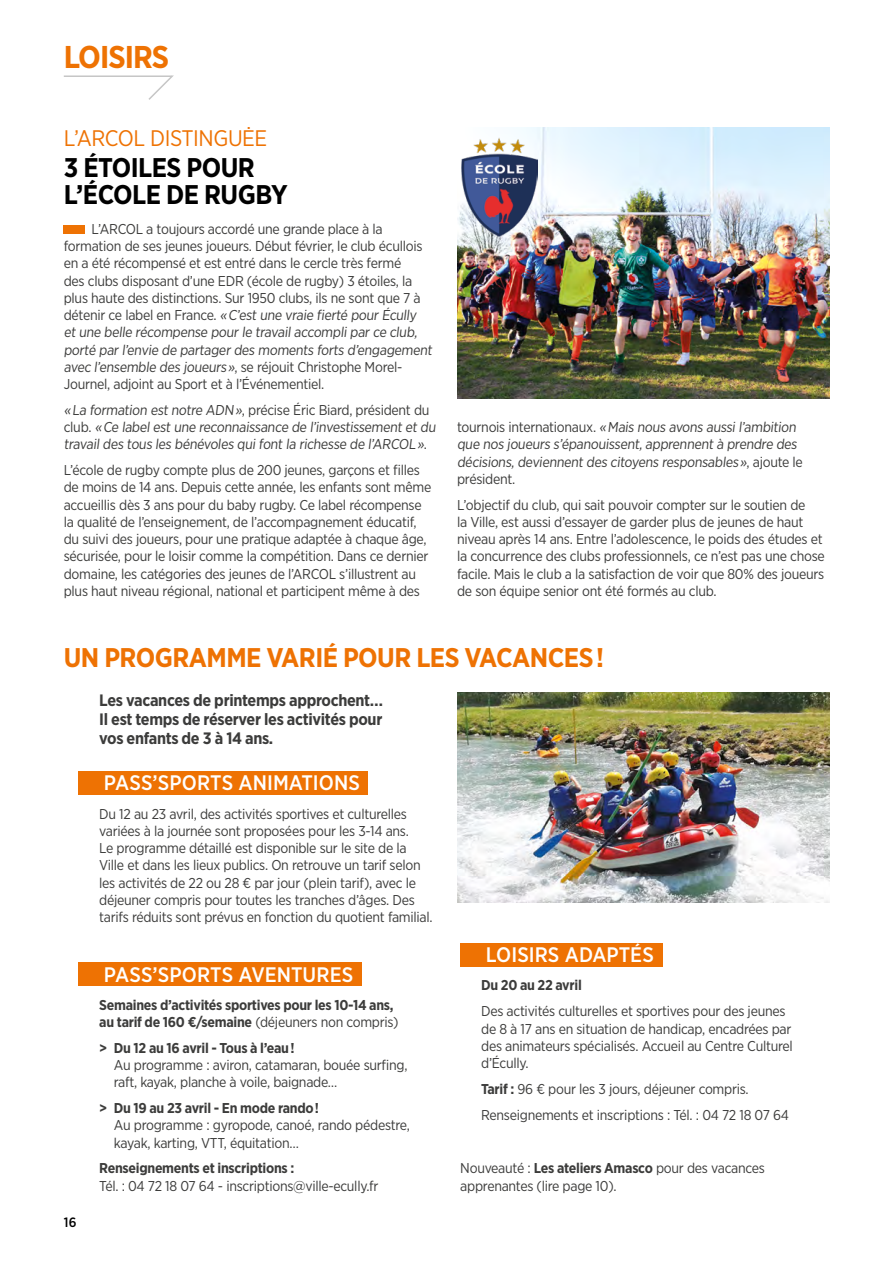
<style>
.page{position:relative;width:893px;height:1263px;background:#fff}
.page>*{position:absolute;margin:0;border:0;box-sizing:border-box;transform-origin:0 0}
.t1{font:700 31.5px "Gotham Narrow";letter-spacing:-.03em;color:#ee7203}
.t2{font:700 27px "Gotham Narrow";letter-spacing:-.02em;color:#ee7203}
.t3{font:700 27px/27px "Gotham Narrow";letter-spacing:-.02em;color:#000}
.t4{font:22.5px "Gotham Narrow";letter-spacing:-.02em;color:#ee7203}
.t5{font:500 21px "Gotham Narrow";color:#fff}
.t6{font:700 16.5px/18.8px "Gotham Narrow";letter-spacing:-.02em;color:#3c3c3b;text-align:justify}
.t7{font:14.25px/17.2px "Gotham Narrow";letter-spacing:-.02em;color:#3c3c3b}
.t8{font:700 14.25px/17.2px "Gotham Narrow";letter-spacing:-.02em;color:#3c3c3b}
.t9{font:500 13.5px "Gotham Narrow";color:#000}
.s1{font-weight:400}
.s2{font-weight:700}
</style>
<div class="page">
<hr style="left:892px;top:0;width:1px;height:1263px;background:#f4f3f1">
<div style="left:64px;top:225px;width:21px;height:9px;background:#ee7203"></div>
<svg style="left:63px;top:75px;width:111px;height:25px"></svg>
<img style="left:457px;top:128px;width:372px;height:271px">
<img style="left:457px;top:693px;width:372px;height:210px">
<div style="left:78px;top:771px;width:290px;height:23px;background:#ee7203"></div>
<div style="left:78px;top:962px;width:284px;height:24px;background:#ee7203"></div>
<div style="left:460px;top:943px;width:202px;height:23px;background:#ee7203"></div>
<img style="left:461px;top:138px;width:77px;height:98px">
<h1 class="t1" style="left:64px;top:36px;width:107px">LOISIRS</h1>
<h3 class="t4" style="left:64px;top:124px;width:205px">L’ARCOL DISTINGUĖE</h3>
<h2 class="t3" style="left:64px;top:154px;width:225px">3 ÉTOILES POUR<br>L’ÉCOLE DE RUGBY</h2>
<p class="t7" style="left:64px;top:220px;width:372px;text-indent:28px">L’ARCOL a toujours accordé une grande place à la formation de ses jeunes joueurs. Début février, le club écullois en a été récompensé et est entré dans le cercle très fermé<br>des clubs disposant d’une EDR (école de rugby) 3 étoiles, la plus haute des distinctions. Sur 1950 clubs, ils ne sont que 7 à détenir ce label en France. « C’est une vraie fierté pour Écully et une belle récompense pour le travail accompli par ce club, porté par l’envie de partager des moments forts d’engagement avec l’ensemble des joueurs », se réjouit Christophe Morel-Journel, adjoint au Sport et à l’Événementiel.</p>
<p class="t7" style="left:64px;top:401px;width:376px">« La formation est notre ADN », précise Éric Biard, président du club. « Ce label est une reconnaissance de l’investissement et du travail des tous les bénévoles qui font la richesse de l’ARCOL ».</p>
<p class="t7" style="left:64px;top:461px;width:369px">L’école de rugby compte plus de 200 jeunes, garçons et filles de moins de 14 ans. Depuis cette année, les enfants sont même accueillis dès 3 ans pour du baby rugby. Ce label récompense la qualité de l’enseignement, de l’accompagnement éducatif, du suivi des joueurs, pour une pratique adaptée à chaque âge, sécurisée, pour le loisir comme la compétition. Dans ce dernier domaine, les catégories des jeunes de l’ARCOL s’illustrent au plus haut niveau régional, national et participent même à des</p>
<p class="t7" style="left:457px;top:418px;width:347px">tournois internationaux. « Mais nous avons aussi l’ambition que nos joueurs s’épanouissent, apprennent à prendre des décisions, deviennent des citoyens responsables », ajoute le président.</p>
<p class="t7" style="left:457px;top:496px;width:369px">L’objectif du club, qui sait pouvoir compter sur le soutien de<br>la Ville, est aussi d’essayer de garder plus de jeunes de haut niveau après 14 ans. Entre l’adolescence, le poids des études et la concurrence des clubs professionnels, ce n’est pas une chose facile. Mais le club a la satisfaction de voir que 80% des joueurs de son équipe senior ont été formés au club.</p>
<h2 class="t2" style="left:64px;top:641px;width:542px">UN PROGRAMME VARIÉ POUR LES VACANCES !</h2>
<p class="t6" style="left:99px;top:691px;width:285px">Les vacances de printemps approchent… Il est temps de réserver les activités pour vos enfants de 3 à 14 ans.</p>
<p class="t9" style="left:64px;top:1214px;width:14px">16</p>
<h3 class="t5" style="left:104px;top:769px;width:257px">PASS’SPORTS ANIMATIONS</h3>
<p class="t7" style="left:99px;top:805px;width:335px">Du 12 au 23 avril, des activités sportives et culturelles variées à la journée sont proposées pour les 3-14 ans.<br>Le programme détaillé est disponible sur le site de la Ville et dans les lieux publics. On retrouve un tarif selon les activités de 22 ou 28 € par jour (plein tarif), avec le déjeuner compris pour toutes les tranches d’âges. Des tarifs réduits sont prévus en fonction du quotient familial.</p>
<h3 class="t5" style="left:104px;top:961px;width:251px">PASS’SPORTS AVENTURES</h3>
<p class="t8" style="left:99px;top:996px;width:301px">Semaines d’activités sportives pour les 10-14 ans, au tarif de 160 €/semaine <span class="s1">(déjeuners non compris)</span></p>
<p class="t8" style="left:99px;top:1039px;width:197px">&gt; Du 12 au 16 avril - Tous à l’eau !</p>
<p class="t7" style="left:114px;top:1056px;width:295px">Au programme : aviron, catamaran, bouée surfing, raft, kayak, planche à voile, baignade…</p>
<p class="t8" style="left:99px;top:1099px;width:221px">&gt; Du 19 au 23 avril - En mode rando !</p>
<p class="t7" style="left:114px;top:1116px;width:297px">Au programme : gyropode, canoé, rando pédestre, kayak, karting, VTT, équitation…</p>
<p class="t8" style="left:99px;top:1160px;width:197px">Renseignements et inscriptions :</p>
<p class="t7" style="left:99px;top:1177px;width:281px">Tél. : 04 72 18 07 64 - inscriptions@ville-ecully.fr</p>
<h3 class="t5" style="left:486px;top:941px;width:170px">LOISIRS ADAPTÉS</h3>
<p class="t8" style="left:481px;top:977px;width:102px">Du 20 au 22 avril</p>
<p class="t7" style="left:481px;top:1002px;width:313px">Des activités culturelles et sportives pour des jeunes de 8 à 17 ans en situation de handicap, encadrées par des animateurs spécialisés. Accueil au Centre Culturel d’Écully.</p>
<p class="t7" style="left:481px;top:1075px;width:309px;line-height:25.8px"><span class="s2">Tarif :</span> 96 € pour les 3 jours, déjeuner compris.<br>Renseignements et inscriptions : Tél. : 04 72 18 07 64</p>
<p class="t7" style="left:460px;top:1159px;width:306px">Nouveauté : <span class="s2">Les ateliers Amasco</span> pour des vacances apprenantes (lire page 10).</p>
</div>
